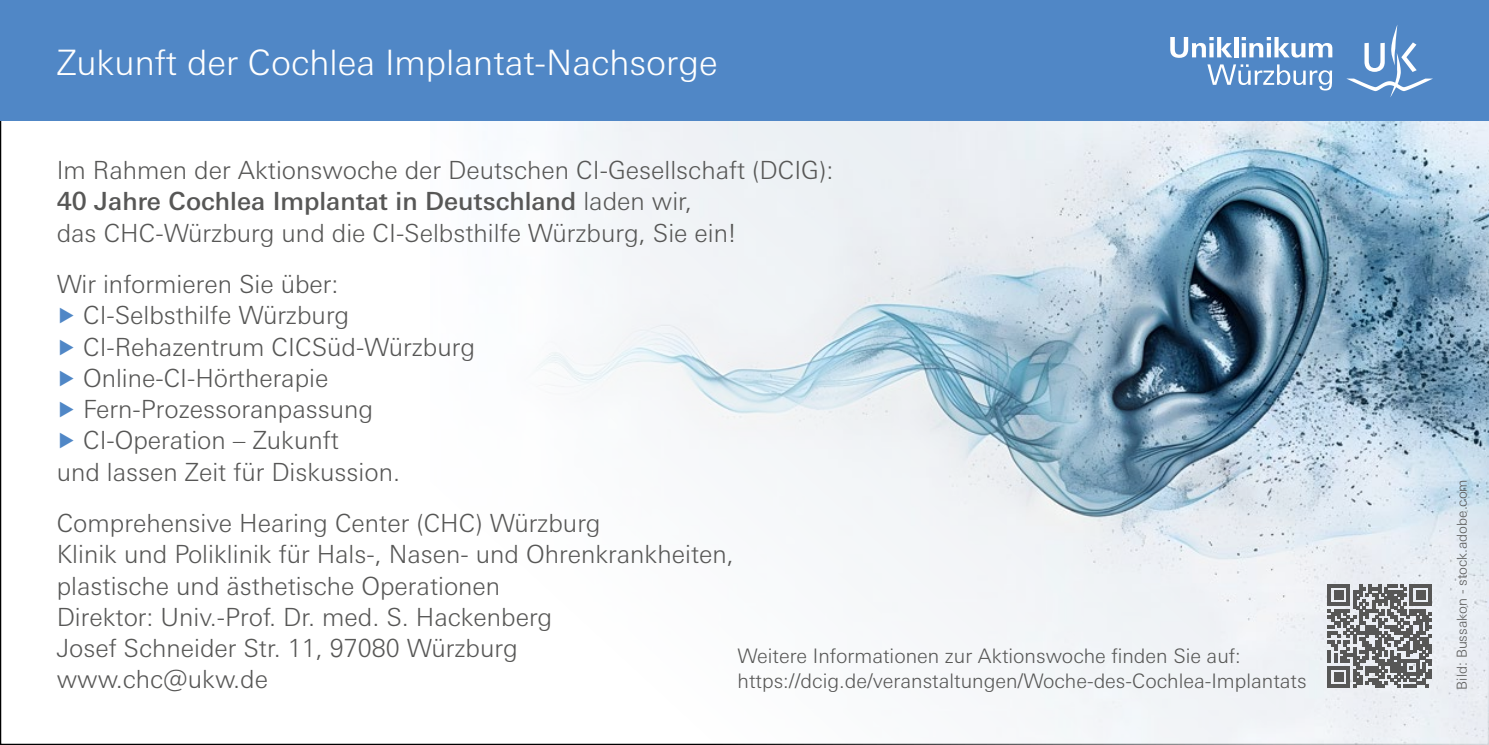
<style>
.page{position:relative;width:1489px;height:745px;background:#fff}
.page>*{position:absolute;margin:0;border:0;box-sizing:border-box;transform-origin:0 0}
.t1{font:300 35px "Univers Next Pro";color:#fff}
.t2{font:300 25px/31.2px "Univers Next Pro";color:#575756}
.t3{font:300 20px/25px "Univers Next Pro";color:#575756}
.t4{font:300 13.75px "Univers Next Pro";color:#575756}
.s1{font-weight:500}
.s2{color:#5087c6}
</style>
<div class="page">
<img style="left:430px;top:120px;width:1058px;height:624px">
<div style="left:0;top:0;width:1488px;height:120px;background:#5087c6"></div>
<svg style="left:1327px;top:583px;width:104px;height:104px;background:#8d8e8f"></svg>
<svg style="left:1170px;top:37px;width:62px;height:21px"></svg>
<div style="left:1233px;top:37px;width:5px;height:20px;background:#fff"></div>
<svg style="left:1241px;top:37px;width:91px;height:21px"></svg>
<svg style="left:1207px;top:64px;width:124px;height:26px"></svg>
<svg style="left:1346px;top:25px;width:86px;height:72px"></svg>
<h1 class="t1" style="left:57px;top:42px;width:662px">Zukunft der Cochlea Implantat-Nachsorge</h1>
<p class="t2" style="left:57px;top:154px;width:778px">Im Rahmen der Aktionswoche der Deutschen CI-Gesellschaft (DCIG):<br><span class="s1">40 Jahre Cochlea Implantat in Deutschland</span> laden wir,<br>das CHC-Würzburg und die CI-Selbsthilfe Würzburg, Sie ein!</p>
<p class="t2" style="left:57px;top:268px;width:420px">Wir informieren Sie über:<br><span class="s2">▶</span> CI-Selbsthilfe Würzburg<br><span class="s2">▶</span> CI-Rehazentrum CICSüd-Würzburg <span class="s2">▶</span> Online-CI-Hörtherapie<br><span class="s2">▶</span> Fern-Prozessoranpassung<br><span class="s2">▶</span> CI-Operation – Zukunft<br>und lassen Zeit für Diskussion.</p>
<p class="t2" style="left:57px;top:507px;width:678px">Comprehensive Hearing Center (CHC) Würzburg<br>Klinik und Poliklinik für Hals-, Nasen- und Ohrenkrankheiten, plastische und ästhetische Operationen<br>Direktor: Univ.-Prof. Dr. med. S. Hackenberg<br>Josef Schneider Str. 11, 97080 Würzburg www.chc@ukw.de</p>
<p class="t3" style="left:737px;top:642px;width:570px">Weitere Informationen zur Aktionswoche finden Sie auf: https://dcig.de/veranstaltungen/Woche-des-Cochlea-Implantats</p>
<p class="t4" style="left:1453px;top:689px;width:212px;rotate:-90deg">Bild: Bussakon - stock.adobe.com</p>
</div>
